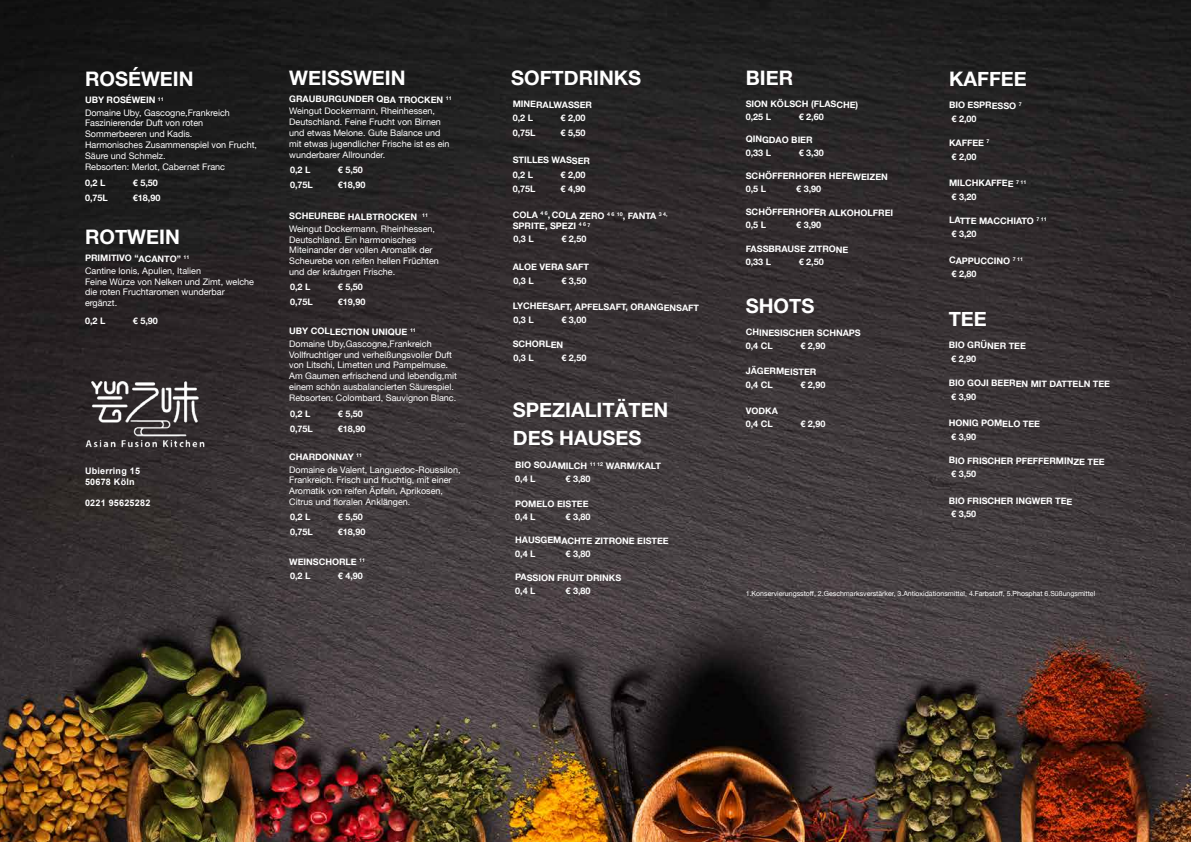
<style>
.page{position:relative;width:1191px;height:842px;background:#fff}
.page>*{position:absolute;margin:0;border:0;box-sizing:border-box;transform-origin:0 0}
.t1{font:700 20px/28px "Helvetica Neue";color:#fff}
.t2{font:700 9px "Helvetica Neue";color:#fff}
.t3{font:9px/10.8px "Helvetica Neue";color:#fff}
.t4{font:700 9px/10.8px "Arial";letter-spacing:.025em;color:#fff}
.t5{font:7px "Helvetica Neue";color:#fff}
.t6{font:700 5.2px "Helvetica Neue";color:#fff}
</style>
<div class="page">
<img style="left:0;top:0;width:1191px;height:842px">
<img style="left:81px;top:376px;width:132px;height:74px">
<svg style="left:446px;top:96px;width:5px;height:4px"></svg>
<svg style="left:422px;top:214px;width:5px;height:3px"></svg>
<svg style="left:410px;top:328px;width:5px;height:4px"></svg>
<svg style="left:357px;top:454px;width:4px;height:3px"></svg>
<svg style="left:360px;top:559px;width:4px;height:3px"></svg>
<svg style="left:158px;top:97px;width:5px;height:4px"></svg>
<svg style="left:184px;top:255px;width:4px;height:4px"></svg>
<svg style="left:540px;top:212px;width:7px;height:3px"></svg>
<svg style="left:659px;top:213px;width:8px;height:4px"></svg>
<svg style="left:579px;top:223px;width:11px;height:4px"></svg>
<svg style="left:1036px;top:217px;width:9px;height:4px"></svg>
<svg style="left:1016px;top:180px;width:9px;height:4px"></svg>
<svg style="left:1013px;top:257px;width:9px;height:4px"></svg>
<h1 class="t1" style="left:85px;top:65px;width:110px">ROSÉWEIN</h1>
<p class="t2" style="left:85px;top:93px;width:72px">UBY ROSÉWEIN</p>
<p class="t3" style="left:85px;top:108px;width:173px">Domaine Uby, Gascogne,Frankreich<br>Faszinierender Duft von roten<br>Sommerbeeren und Kadis.<br>Harmonisches Zusammenspiel von Frucht,<br>Säure und Schmelz.<br>Rebsorten: Merlot, Cabernet Franc</p>
<p class="t2" style="left:85px;top:176px;width:22px">0,2 L</p>
<p class="t2" style="left:133px;top:176px;width:27px">€ 5,50</p>
<p class="t2" style="left:85px;top:191px;width:24px">0,75L</p>
<p class="t2" style="left:133px;top:191px;width:29px">€18,90</p>
<h1 class="t1" style="left:85px;top:223px;width:96px">ROTWEIN</h1>
<p class="t2" style="left:85px;top:251px;width:97px">PRIMITIVO “ACANTO”</p>
<p class="t3" style="left:85px;top:266px;width:171px">Cantine lonis, Apulien, Italien<br>Feine Würze von Nelken und Zimt, welche die roten Fruchtaromen wunderbar ergänzt.</p>
<p class="t2" style="left:85px;top:314px;width:22px">0,2 L</p>
<p class="t2" style="left:133px;top:314px;width:27px">€ 5,90</p>
<p class="t4" style="left:85px;top:465px;width:56px">Ubierring 15<br>50678 Köln</p>
<p class="t4" style="left:85px;top:498px;width:67px">0221 95625282</p>
<h1 class="t1" style="left:289px;top:64px;width:118px">WEISSWEIN</h1>
<p class="t2" style="left:289px;top:92px;width:156px">GRAUBURGUNDER QBA TROCKEN</p>
<p class="t3" style="left:289px;top:106px;width:162px">Weingut Dockermann, Rheinhessen, Deutschland. Feine Frucht von Birnen und etwas Melone. Gute Balance und mit etwas jugendlicher Frische ist es ein wunderbarer Allrounder.</p>
<p class="t2" style="left:290px;top:163px;width:22px">0,2 L</p>
<p class="t2" style="left:338px;top:163px;width:27px">€ 5,50</p>
<p class="t2" style="left:290px;top:178px;width:24px">0,75L</p>
<p class="t2" style="left:338px;top:178px;width:29px">€18,90</p>
<p class="t2" style="left:289px;top:209px;width:129px">SCHEUREBE HALBTROCKEN</p>
<p class="t3" style="left:289px;top:224px;width:151px">Weingut Dockermann, Rheinhessen, Deutschland. Ein harmonisches Miteinander der vollen Aromatik der Scheurebe von reifen hellen Früchten und der kräutrgen Frische.</p>
<p class="t2" style="left:290px;top:280px;width:22px">0,2 L</p>
<p class="t2" style="left:338px;top:280px;width:27px">€ 5,50</p>
<p class="t2" style="left:290px;top:295px;width:24px">0,75L</p>
<p class="t2" style="left:338px;top:295px;width:29px">€19,90</p>
<p class="t2" style="left:289px;top:324px;width:120px">UBY COLLECTION UNIQUE</p>
<p class="t3" style="left:289px;top:339px;width:169px">Domaine Uby,Gascogne,Frankreich Vollfruchtiger und verheißungsvoller Duft von Litschi, Limetten und Pampelmuse.<br>Am Gaumen erfrischend und lebendig,mit einem schön ausbalancierten Säurespiel.<br>Rebsorten: Colombard, Sauvignon Blanc.</p>
<p class="t2" style="left:290px;top:406px;width:22px">0,2 L</p>
<p class="t2" style="left:338px;top:406px;width:27px">€ 5,50</p>
<p class="t2" style="left:290px;top:421px;width:24px">0,75L</p>
<p class="t2" style="left:338px;top:421px;width:29px">€18,90</p>
<p class="t2" style="left:289px;top:450px;width:66px">CHARDONNAY</p>
<p class="t3" style="left:289px;top:464px;width:173px">Domaine de Valent, Languedoc-Roussilon, Frankreich. Frisch und fruchtig, mit einer Aromatik von reifen Äpfeln, Aprikosen, Citrus und floralen Anklängen.</p>
<p class="t2" style="left:290px;top:509px;width:22px">0,2 L</p>
<p class="t2" style="left:338px;top:509px;width:27px">€ 5,50</p>
<p class="t2" style="left:290px;top:524px;width:24px">0,75L</p>
<p class="t2" style="left:338px;top:524px;width:29px">€18,90</p>
<p class="t2" style="left:289px;top:555px;width:69px">WEINSCHORLE</p>
<p class="t2" style="left:290px;top:569px;width:22px">0,2 L</p>
<p class="t2" style="left:338px;top:569px;width:27px">€ 4,90</p>
<h1 class="t1" style="left:511px;top:65px;width:132px">SOFTDRINKS</h1>
<p class="t2" style="left:513px;top:97px;width:81px">MINERALWASSER</p>
<p class="t2" style="left:513px;top:111px;width:22px">0,2 L</p>
<p class="t2" style="left:560px;top:111px;width:27px">€ 2,00</p>
<p class="t2" style="left:513px;top:126px;width:24px">0,75L</p>
<p class="t2" style="left:560px;top:126px;width:27px">€ 5,50</p>
<p class="t2" style="left:513px;top:153px;width:79px">STILLES WASSER</p>
<p class="t2" style="left:513px;top:167px;width:22px">0,2 L</p>
<p class="t2" style="left:560px;top:167px;width:27px">€ 2,00</p>
<p class="t2" style="left:513px;top:182px;width:24px">0,75L</p>
<p class="t2" style="left:560px;top:182px;width:27px">€ 4,90</p>
<p class="t2" style="left:513px;top:208px;width:27px">COLA</p>
<p class="t2" style="left:548px;top:208px;width:58px">, COLA ZERO</p>
<p class="t6" style="left:607px;top:210px;width:17px;rotate:1deg">4 6 10</p>
<p class="t2" style="left:622px;top:209px;width:35px">, FANTA</p>
<p class="t2" style="left:512px;top:219px;width:65px">SPRITE, SPEZI</p>
<p class="t2" style="left:513px;top:232px;width:22px">0,3 L</p>
<p class="t2" style="left:561px;top:232px;width:27px">€ 2,50</p>
<p class="t2" style="left:513px;top:260px;width:78px">ALOE VERA SAFT</p>
<p class="t2" style="left:513px;top:300px;width:188px">LYCHEESAFT, APFELSAFT, ORANGENSAFT</p>
<p class="t2" style="left:513px;top:337px;width:52px">SCHORLEN</p>
<p class="t2" style="left:513px;top:273px;width:22px">0,3 L</p>
<p class="t2" style="left:561px;top:273px;width:27px">€ 3,50</p>
<p class="t2" style="left:513px;top:313px;width:22px">0,3 L</p>
<p class="t2" style="left:561px;top:313px;width:27px">€ 3,00</p>
<p class="t2" style="left:513px;top:351px;width:22px">0,3 L</p>
<p class="t2" style="left:561px;top:351px;width:27px">€ 2,50</p>
<h1 class="t1" style="left:513px;top:397px;width:157px">SPEZIALITÄTEN<br>DES HAUSES</h1>
<p class="t2" style="left:515px;top:458px;width:74px">BIO SOJAMILCH</p>
<p class="t6" style="left:590px;top:460px;width:15px;rotate:1deg">11 12</p>
<p class="t2" style="left:606px;top:459px;width:57px">WARM/KALT</p>
<p class="t2" style="left:515px;top:497px;width:75px">POMELO EISTEE</p>
<p class="t2" style="left:515px;top:533px;width:155px">HAUSGEMACHTE ZITRONE EISTEE</p>
<p class="t2" style="left:515px;top:571px;width:108px">PASSION FRUIT DRINKS</p>
<p class="t2" style="left:515px;top:471px;width:22px">0,4 L</p>
<p class="t2" style="left:565px;top:471px;width:27px">€ 3,80</p>
<p class="t2" style="left:515px;top:510px;width:22px">0,4 L</p>
<p class="t2" style="left:565px;top:510px;width:27px">€ 3,80</p>
<p class="t2" style="left:515px;top:546px;width:22px">0,4 L</p>
<p class="t2" style="left:565px;top:546px;width:27px">€ 3,80</p>
<p class="t2" style="left:515px;top:584px;width:22px">0,4 L</p>
<p class="t2" style="left:565px;top:584px;width:27px">€ 3,80</p>
<h1 class="t1" style="left:746px;top:64px;width:49px">BIER</h1>
<p class="t2" style="left:746px;top:97px;width:114px">SION KÖLSCH (FLASCHE)</p>
<p class="t2" style="left:746px;top:132px;width:68px">QINGDAO BIER</p>
<p class="t2" style="left:746px;top:169px;width:144px">SCHÖFFERHOFER HEFEWEIZEN</p>
<p class="t2" style="left:746px;top:205px;width:149px">SCHÖFFERHOFER ALKOHOLFREI</p>
<p class="t2" style="left:746px;top:242px;width:104px">FASSBRAUSE ZITRONE</p>
<p class="t2" style="left:746px;top:110px;width:27px">0,25 L</p>
<p class="t2" style="left:798px;top:110px;width:27px">€ 2,60</p>
<p class="t2" style="left:746px;top:146px;width:27px">0,33 L</p>
<p class="t2" style="left:798px;top:146px;width:27px">€ 3,30</p>
<p class="t2" style="left:746px;top:182px;width:22px">0,5 L</p>
<p class="t2" style="left:796px;top:182px;width:27px">€ 3,90</p>
<p class="t2" style="left:746px;top:218px;width:22px">0,5 L</p>
<p class="t2" style="left:796px;top:218px;width:27px">€ 3,90</p>
<p class="t2" style="left:746px;top:255px;width:27px">0,33 L</p>
<p class="t2" style="left:798px;top:255px;width:27px">€ 2,50</p>
<h1 class="t1" style="left:746px;top:293px;width:70px">SHOTS</h1>
<p class="t2" style="left:746px;top:326px;width:116px">CHINESISCHER SCHNAPS</p>
<p class="t2" style="left:746px;top:364px;width:72px">JÄGERMEISTER</p>
<p class="t2" style="left:746px;top:404px;width:34px">VODKA</p>
<p class="t2" style="left:746px;top:339px;width:29px">0,4 CL</p>
<p class="t2" style="left:800px;top:339px;width:27px">€ 2,90</p>
<p class="t2" style="left:746px;top:378px;width:29px">0,4 CL</p>
<p class="t2" style="left:800px;top:378px;width:27px">€ 2,90</p>
<p class="t2" style="left:746px;top:417px;width:29px">0,4 CL</p>
<p class="t2" style="left:800px;top:417px;width:27px">€ 2,90</p>
<h1 class="t1" style="left:949px;top:66px;width:79px">KAFFEE</h1>
<p class="t2" style="left:949px;top:98px;width:69px">BIO ESPRESSO</p>
<p class="t2" style="left:949px;top:136px;width:37px">KAFFEE</p>
<p class="t2" style="left:951px;top:111px;width:27px">€ 2,00</p>
<p class="t2" style="left:951px;top:149px;width:27px">€ 2,00</p>
<p class="t2" style="left:949px;top:176px;width:66px">MILCHKAFFEE</p>
<p class="t2" style="left:951px;top:189px;width:27px">€ 3,20</p>
<p class="t2" style="left:949px;top:213px;width:86px">LATTE MACCHIATO</p>
<p class="t2" style="left:951px;top:227px;width:27px">€ 3,20</p>
<p class="t2" style="left:949px;top:253px;width:63px">CAPPUCCINO</p>
<p class="t2" style="left:951px;top:267px;width:27px">€ 2,80</p>
<h1 class="t1" style="left:948px;top:306px;width:40px">TEE</h1>
<p class="t2" style="left:948px;top:338px;width:79px">BIO GRÜNER TEE</p>
<p class="t2" style="left:948px;top:376px;width:163px">BIO GOJI BEEREN MIT DATTELN TEE</p>
<p class="t2" style="left:951px;top:351px;width:27px">€ 2,90</p>
<p class="t2" style="left:951px;top:389px;width:27px">€ 3,90</p>
<p class="t2" style="left:948px;top:416px;width:93px">HONIG POMELO TEE</p>
<p class="t2" style="left:951px;top:429px;width:27px">€ 3,90</p>
<p class="t2" style="left:948px;top:454px;width:158px">BIO FRISCHER PFEFFERMINZE TEE</p>
<p class="t2" style="left:951px;top:467px;width:27px">€ 3,50</p>
<p class="t2" style="left:948px;top:494px;width:125px">BIO FRISCHER INGWER TEE</p>
<p class="t2" style="left:951px;top:507px;width:27px">€ 3,50</p>
<p class="t5" style="left:746px;top:588px;width:351px">1.Konservierungsstoff, 2.Geschmarksverstärker, 3.Antioxidationsmittel, 4.Farbstoff, 5.Phosphat 6.Süßungsmittel</p>
</div>
